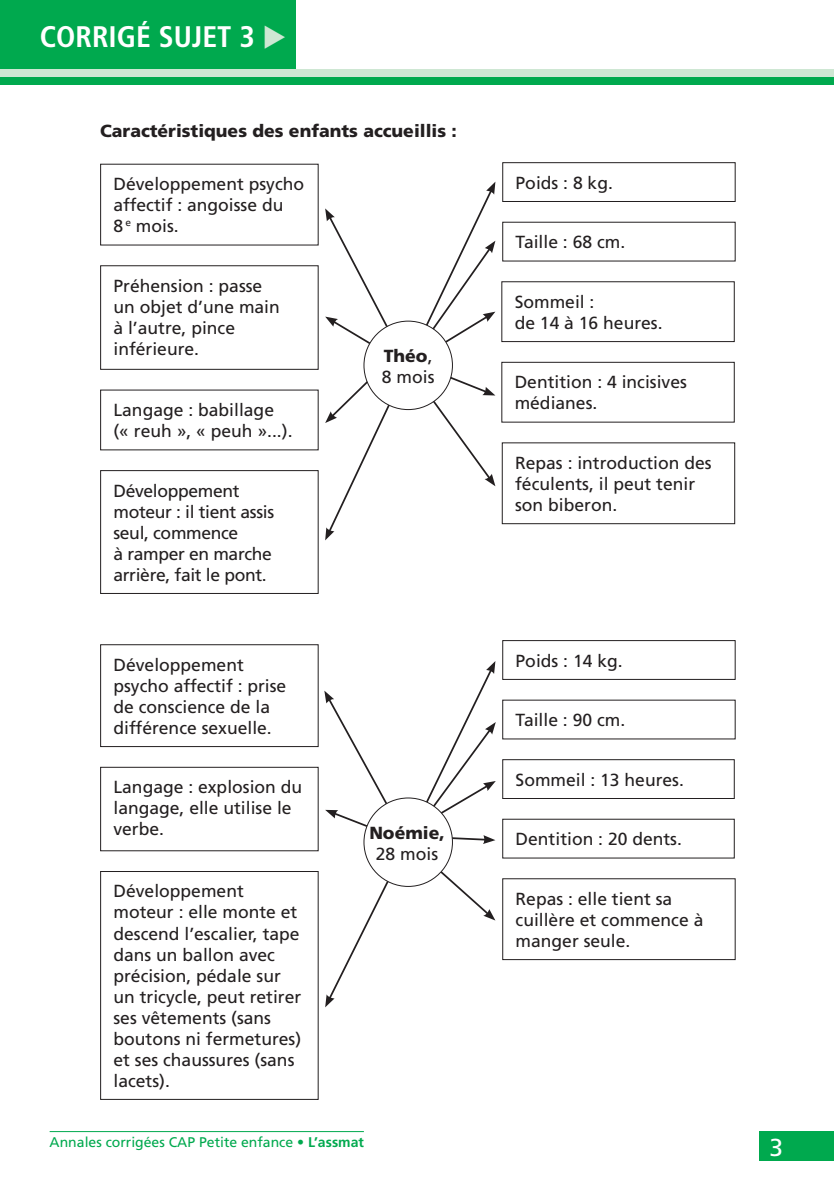
<style>
.page{position:relative;width:834px;height:1191px;background:#fff}
.page>*{position:absolute;margin:0;border:0;box-sizing:border-box;transform-origin:0 0}
.t1{font:700 condensed 29.75px "Frutiger";color:#fff}
.t2{font:24.5px "Frutiger";color:#fff}
.t3{font:17.5px/21px "Frutiger";color:#231f20}
.t4{font:17.5px/21px "Frutiger";letter-spacing:-.02em;color:#231f20}
.t5{font:900 17.5px "Frutiger";color:#231f20}
.t6{font:14px "Frutiger";color:#00a94e}
.s1{color:#cee7d3}
.s2{font-weight:900}
.s3{font-weight:700}
</style>
<div class="page">
<div style="left:759px;top:1131px;width:74px;height:30px;background:#00a94e"></div>
<div style="left:0;top:0;width:295px;height:69px;background:#00a94e"></div>
<div style="left:0;top:77px;width:833px;height:7px;background:#00a94e"></div>
<div style="left:0;top:69px;width:833px;height:8px;background:#cee7d3"></div>
<hr style="left:50px;top:1131px;width:314px;height:1px;background:#00a94e">
<div style="left:100px;top:265px;width:218px;height:105px;border:1px solid #231f20"></div>
<div style="left:502px;top:162px;width:233px;height:40px;border:1px solid #231f20"></div>
<div style="left:501px;top:442px;width:234px;height:82px;border:1px solid #231f20"></div>
<div style="left:100px;top:470px;width:218px;height:124px;border:1px solid #231f20"></div>
<svg style="left:325px;top:182px;width:170px;height:358px"></svg>
<div style="left:364px;top:321px;width:88px;height:88px;background:#fff;border-radius:50%"></div>
<div style="left:100px;top:644px;width:218px;height:103px;border:1px solid #231f20"></div>
<div style="left:100px;top:871px;width:218px;height:228px;border:1px solid #231f20"></div>
<div style="left:100px;top:767px;width:218px;height:84px;border:1px solid #231f20"></div>
<div style="left:502px;top:640px;width:233px;height:40px;border:1px solid #231f20"></div>
<div style="left:502px;top:878px;width:233px;height:82px;border:1px solid #231f20"></div>
<div style="left:502px;top:759px;width:232px;height:40px;border:1px solid #231f20"></div>
<svg style="left:324px;top:661px;width:171px;height:346px"></svg>
<div style="left:364px;top:798px;width:88px;height:88px;background:#fff;border-radius:50%"></div>
<div style="left:501px;top:281px;width:233px;height:61px;border:1px solid #231f20"></div>
<div style="left:501px;top:362px;width:233px;height:60px;border:1px solid #231f20"></div>
<h1 class="t1" style="left:40px;top:19px;width:249px">CORRIGÉ SUJET 3 <span class="s1">◆</span></h1>
<p class="t5" style="left:100px;top:121px;width:358px">Caractéristiques des enfants accueillis :</p>
<p class="t3" style="left:113px;top:174px;width:192px">Développement psycho affectif : angoisse du<br>8 <sup>e</sup> mois.</p>
<p class="t3" style="left:113px;top:275px;width:168px">Préhension : passe un objet d’une main à l’autre, pince inférieure.</p>
<p class="t3" style="left:113px;top:399px;width:180px">Langage : babillage (« reuh », « peuh »...).</p>
<p class="t4" style="left:113px;top:480px;width:162px">Développement moteur : il tient assis seul, commence<br>à ramper en marche arrière, fait le pont.</p>
<p class="t3" style="left:113px;top:654px;width:174px">Développement psycho affectif : prise de conscience de la différence sexuelle.</p>
<p class="t3" style="left:113px;top:776px;width:190px">Langage : explosion du langage, elle utilise le verbe.</p>
<p class="t3" style="left:113px;top:881px;width:189px">Développement moteur : elle monte et descend l’escalier, tape dans un ballon avec précision, pédale sur un tricycle, peut retirer ses vêtements (sans boutons ni fermetures) et ses chaussures (sans lacets).</p>
<p class="t3" style="left:382px;top:345px;width:54px"><span class="s2">Théo</span>,<br>8 mois</p>
<p class="t5" style="left:369px;top:822px;width:77px">Noémie,</p>
<p class="t3" style="left:376px;top:843px;width:64px">28 mois</p>
<p class="t6" style="left:50px;top:1133px;width:316px">Annales corrigées CAP Petite enfance • <span class="s3">L’assmat</span></p>
<p class="t3" style="left:515px;top:172px;width:99px">Poids : 8 kg.</p>
<p class="t3" style="left:515px;top:232px;width:111px">Taille : 68 cm.</p>
<p class="t3" style="left:514px;top:291px;width:149px">Sommeil :<br>de 14 à 16 heures.</p>
<p class="t3" style="left:514px;top:372px;width:174px">Dentition : 4 incisives médianes.</p>
<p class="t3" style="left:515px;top:452px;width:198px">Repas : introduction des féculents, il peut tenir son biberon.</p>
<p class="t3" style="left:515px;top:650px;width:108px">Poids : 14 kg.</p>
<p class="t3" style="left:515px;top:709px;width:111px">Taille : 90 cm.</p>
<p class="t3" style="left:515px;top:769px;width:170px">Sommeil : 13 heures.</p>
<p class="t3" style="left:515px;top:828px;width:168px">Dentition : 20 dents.</p>
<p class="t3" style="left:515px;top:888px;width:189px">Repas : elle tient sa cuillère et commence à manger seule.</p>
<h2 class="t2" style="left:769px;top:1132px;width:15px">3</h2>
</div>
